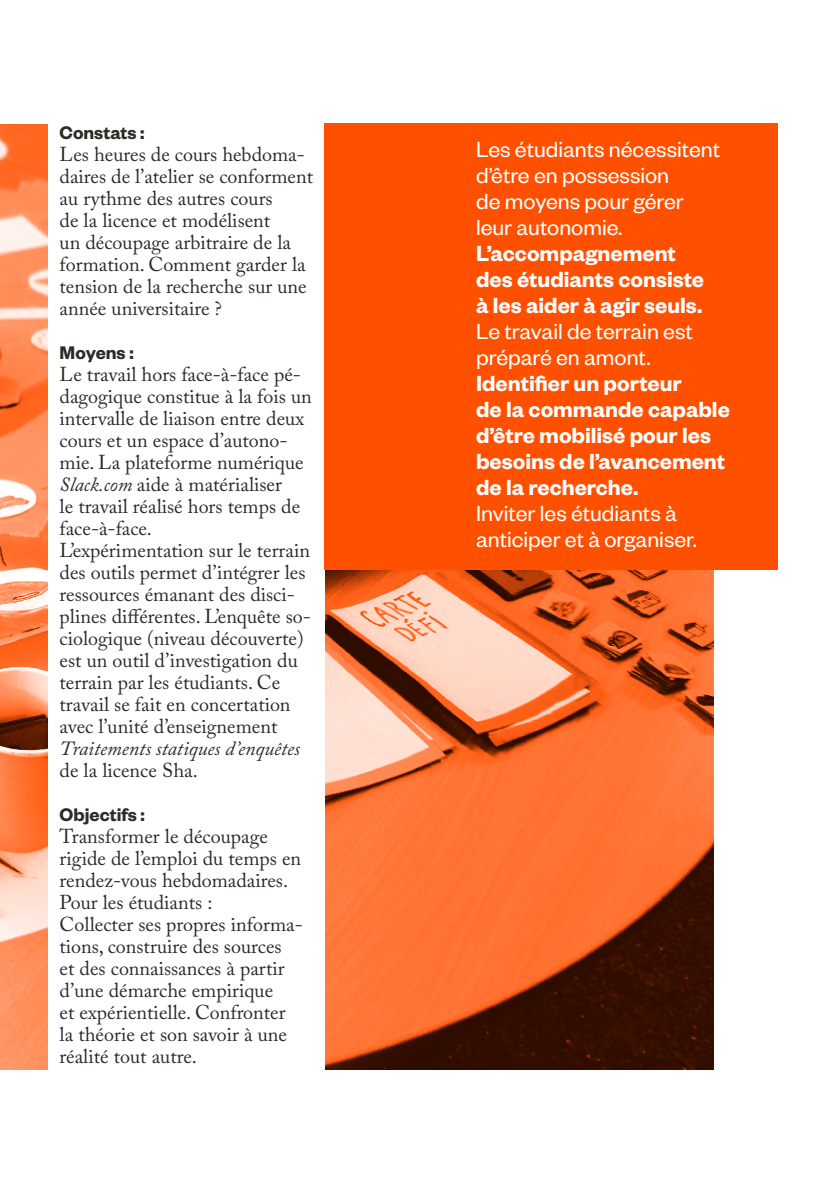
<style>
.page{position:relative;width:840px;height:1191px;background:#fff}
.page>*{position:absolute;margin:0;border:0;box-sizing:border-box;transform-origin:0 0}
.t1{font:24px/26px "Founders Grotesk";color:#fff}
.t2{font:600 24px/26px "Founders Grotesk";color:#fff}
.t3{font:20px/22px "Adobe Caslon Pro";color:#2e2a25}
.t4{font:italic 20px "Adobe Caslon Pro";color:#2e2a25}
.t5{font:600 20px "Founders Grotesk";color:#2e2a25}
.s1{font-style:italic}
</style>
<div class="page">
<img style="left:0;top:124px;width:713px;height:945px">
<div style="left:48px;top:115px;width:276px;height:1010px;background:#fff"></div>
<div style="left:324px;top:123px;width:453px;height:447px;background:#ff5000"></div>
<p class="t5" style="left:60px;top:120px;width:87px">Constats :</p>
<p class="t3" style="left:60px;top:143px;width:255px">Les heures de cours hebdoma&shy;daires de l’atelier se conforment au rythme des autres cours<br>de la licence et modélisent<br>un découpage arbitraire de la formation. Comment garder la tension de la recherche sur une année universitaire ?</p>
<p class="t5" style="left:60px;top:340px;width:76px">Moyens :</p>
<p class="t3" style="left:60px;top:363px;width:254px">Le travail hors face-à-face pé&shy;dagogique constitue à la fois un intervalle de liaison entre deux cours et un espace d’autono&shy;mie. La plateforme numérique<br><span class="s1">Slack.com</span> aide à matérialiser<br>le travail réalisé hors temps de face-à-face.<br>L’expérimentation sur le terrain des outils permet d’intégrer les ressources émanant des disci&shy;plines différentes. L’enquête so&shy;ciologique (niveau découverte) est un outil d’investigation du terrain par les étudiants. Ce travail se fait en concertation avec l’unité d’enseignement</p>
<p class="t4" style="left:60px;top:736px;width:242px">Traitements statiques d’enquêtes</p>
<p class="t3" style="left:60px;top:759px;width:140px">de la licence Sha.</p>
<p class="t5" style="left:60px;top:802px;width:87px">Objectifs :</p>
<p class="t3" style="left:60px;top:825px;width:244px">Transformer le découpage rigide de l’emploi du temps en rendez-vous hebdomadaires.<br>Pour les étudiants :<br>Collecter ses propres informa&shy;tions, construire des sources<br>et des connaissances à partir d’une démarche empirique<br>et expérientielle. Confronter la théorie et son savoir à une réalité tout autre.</p>
<p class="t1" style="left:476px;top:135px;width:245px">Les étudiants nécessitent d’être en possession<br>de moyens pour gérer leur autonomie.</p>
<p class="t2" style="left:476px;top:239px;width:229px">L’accompagnement des étudiants consiste à les aider à agir seuls.</p>
<p class="t1" style="left:476px;top:317px;width:218px">Le travail de terrain est préparé en amont.</p>
<p class="t2" style="left:476px;top:369px;width:255px">Identifier un porteur<br>de la commande capable d’être mobilisé pour les besoins de l’avancement de la recherche.</p>
<p class="t1" style="left:476px;top:499px;width:222px">Inviter les étudiants à anticiper et à organiser.</p>
</div>
